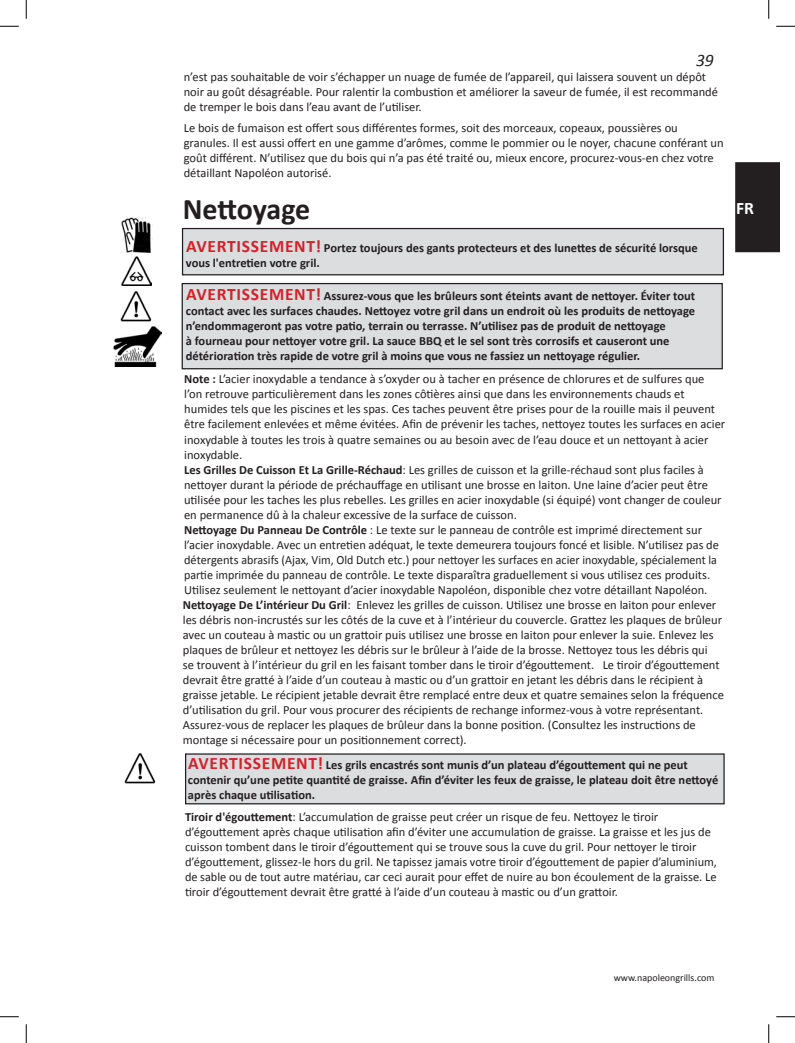
<style>
.page{position:relative;width:795px;height:1043px;background:#fff}
.page>*{position:absolute;margin:0;border:0;box-sizing:border-box;transform-origin:0 0}
.t1{font:700 30px "Calibri";letter-spacing:-.005em;color:#231f20}
.t2{font:italic 17.5px "Calibri";color:#231f20}
.t3{font:700 17.5px "Calibri";color:#fff}
.t4{font:12.5px/15px "Calibri";color:#231f20}
.t5{font:700 12.5px/15px "Calibri";color:#231f20}
.t6{font:10px "Calibri";color:#231f20}
.s1{font-size:17.5px;color:#d1232a}
.s2{font-weight:700}
</style>
<div class="page">
<div style="left:736px;top:163px;width:44px;height:88px;background:#231f20"></div>
<div style="left:735px;top:162px;width:45px;height:90px;border:1px solid #231f20"></div>
<div style="left:186px;top:754px;width:538px;height:49px;background:#dcdddf"></div>
<div style="left:185px;top:753px;width:540px;height:51px;border:1px solid #231f20"></div>
<div style="left:183px;top:228px;width:540px;height:47px;background:#dcdddf"></div>
<div style="left:182px;top:228px;width:542px;height:47px;border:1px solid #231f20"></div>
<div style="left:182px;top:283px;width:540px;height:86px;background:#dcdddf"></div>
<div style="left:182px;top:283px;width:541px;height:86px;border:1px solid #231f20"></div>
<img style="left:114px;top:326px;width:48px;height:41px">
<img style="left:120px;top:291px;width:32px;height:30px">
<img style="left:122px;top:217px;width:29px;height:35px">
<img style="left:122px;top:256px;width:30px;height:30px">
<img style="left:124px;top:753px;width:32px;height:30px">
<svg style="left:0;top:25px;width:19px;height:2px"></svg>
<svg style="left:776px;top:25px;width:19px;height:2px"></svg>
<svg style="left:0;top:1016px;width:19px;height:1px"></svg>
<svg style="left:776px;top:1016px;width:19px;height:1px"></svg>
<svg style="left:25px;top:0;width:2px;height:19px"></svg>
<svg style="left:25px;top:1024px;width:2px;height:18px"></svg>
<svg style="left:768px;top:0;width:2px;height:19px"></svg>
<svg style="left:768px;top:1024px;width:2px;height:18px"></svg>
<h2 class="t2" style="left:696px;top:49px;width:19px">39</h2>
<p class="t4" style="left:184px;top:69px;width:536px">n’est pas souhaitable de voir s’échapper un nuage de fumée de l’appareil, qui laissera souvent un dépôt noir au goût désagréable. Pour ralentir la combustion et améliorer la saveur de fumée, il est recommandé de tremper le bois dans l’eau avant de l’utiliser.</p>
<p class="t4" style="left:184px;top:121px;width:541px">Le bois de fumaison est offert sous différentes formes, soit des morceaux, copeaux, poussières ou granules. Il est aussi offert en une gamme d’arômes, comme le pommier ou le noyer, chacune conférant un goût différent. N’utilisez que du bois qui n’a pas été traité ou, mieux encore, procurez-vous-en chez votre détaillant Napoléon autorisé.</p>
<h1 class="t1" style="left:183px;top:190px;width:129px">Nettoyage</h1>
<p class="t5" style="left:186px;top:241px;width:514px"><span class="s1">AVERTISSEMENT!</span> Portez toujours des gants protecteurs et des lunettes de sécurité lorsque vous l'entretien votre gril.</p>
<p class="t5" style="left:186px;top:289px;width:511px"><span class="s1">AVERTISSEMENT!</span> Assurez-vous que les brûleurs sont éteints avant de nettoyer. Éviter tout contact avec les surfaces chaudes. Nettoyez votre gril dans un endroit où les produits de nettoyage n’endommageront pas votre patio, terrain ou terrasse. N’utilisez pas de produit de nettoyage<br>à fourneau pour nettoyer votre gril. La sauce BBQ et le sel sont très corrosifs et causeront une détérioration très rapide de votre gril à moins que vous ne fassiez un nettoyage régulier.</p>
<p class="t4" style="left:183px;top:372px;width:544px"><span class="s2">Note :</span> L’acier inoxydable a tendance à s’oxyder ou à tacher en présence de chlorures et de sulfures que<br>l’on retrouve particulièrement dans les zones côtières ainsi que dans les environnements chauds et humides tels que les piscines et les spas. Ces taches peuvent être prises pour de la rouille mais il peuvent être facilement enlevées et même évitées. Afin de prévenir les taches, nettoyez toutes les surfaces en acier inoxydable à toutes les trois à quatre semaines ou au besoin avec de l’eau douce et un nettoyant à acier inoxydable.<br><span class="s2">Les Grilles De Cuisson Et La Grille-Réchaud</span>: Les grilles de cuisson et la grille-réchaud sont plus faciles à nettoyer durant la période de préchauffage en utilisant une brosse en laiton. Une laine d’acier peut être utilisée pour les taches les plus rebelles. Les grilles en acier inoxydable (si équipé) vont changer de couleur en permanence dû à la chaleur excessive de la surface de cuisson.<br><span class="s2">Nettoyage Du Panneau De Contrôle</span> : Le texte sur le panneau de contrôle est imprimé directement sur l’acier inoxydable. Avec un entretien adéquat, le texte demeurera toujours foncé et lisible. N’utilisez pas de détergents abrasifs (Ajax, Vim, Old Dutch etc.) pour nettoyer les surfaces en acier inoxydable, spécialement la partie imprimée du panneau de contrôle. Le texte disparaîtra graduellement si vous utilisez ces produits.<br>Utilisez seulement le nettoyant d’acier inoxydable Napoléon, disponible chez votre détaillant Napoléon.<br><span class="s2">Nettoyage De L’intérieur Du Gril</span>: Enlevez les grilles de cuisson. Utilisez une brosse en laiton pour enlever les débris non-incrustés sur les côtés de la cuve et à l’intérieur du couvercle. Grattez les plaques de brûleur avec un couteau à mastic ou un grattoir puis utilisez une brosse en laiton pour enlever la suie. Enlevez les plaques de brûleur et nettoyez les débris sur le brûleur à l’aide de la brosse. Nettoyez tous les débris qui<br>se trouvent à l’intérieur du gril en les faisant tomber dans le tiroir d’égouttement. Le tiroir d’égouttement devrait être gratté à l’aide d’un couteau à mastic ou d’un grattoir en jetant les débris dans le récipient à graisse jetable. Le récipient jetable devrait être remplacé entre deux et quatre semaines selon la fréquence d’utilisation du gril. Pour vous procurer des récipients de rechange informez-vous à votre représentant.<br>Assurez-vous de replacer les plaques de brûleur dans la bonne position. (Consultez les instructions de montage si nécessaire pour un positionnement correct).</p>
<p class="t5" style="left:188px;top:757px;width:532px"><span class="s1">AVERTISSEMENT!</span> Les grils encastrés sont munis d’un plateau d’égouttement qui ne peut contenir qu’une petite quantité de graisse. Afin d’éviter les feux de graisse, le plateau doit être nettoyé après chaque utilisation.</p>
<p class="t4" style="left:185px;top:809px;width:534px"><span class="s2">Tiroir d'égouttement</span>: L’accumulation de graisse peut créer un risque de feu. Nettoyez le tiroir d’égouttement après chaque utilisation afin d’éviter une accumulation de graisse. La graisse et les jus de cuisson tombent dans le tiroir d’égouttement qui se trouve sous la cuve du gril. Pour nettoyer le tiroir d’égouttement, glissez-le hors du gril. Ne tapissez jamais votre tiroir d’égouttement de papier d’aluminium, de sable ou de tout autre matériau, car ceci aurait pour effet de nuire au bon écoulement de la graisse. Le tiroir d’égouttement devrait être gratté à l’aide d’un couteau à mastic ou d’un grattoir.</p>
<h2 class="t3" style="left:736px;top:197px;width:19px">FR</h2>
<p class="t6" style="left:614px;top:971px;width:102px">www.napoleongrills.com</p>
</div>
